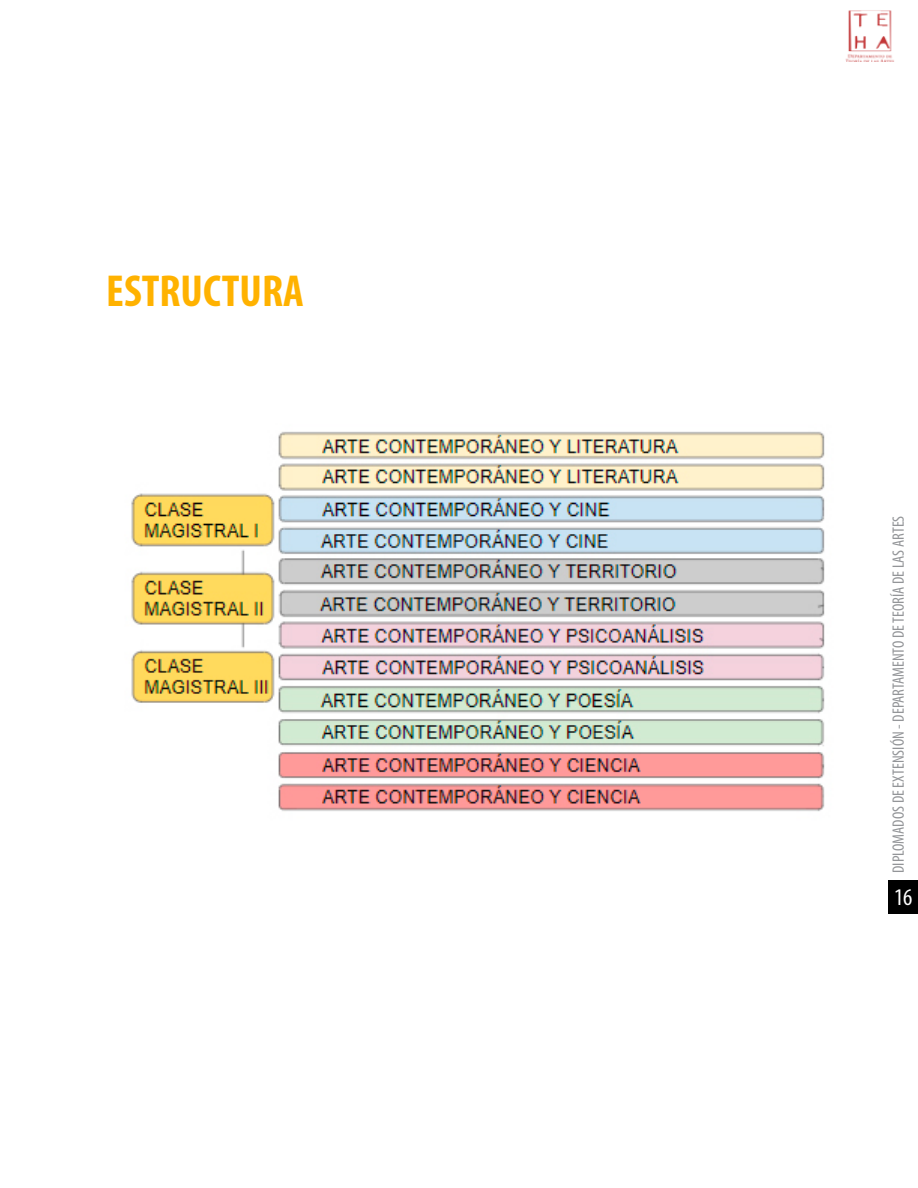
<style>
.page{position:relative;width:918px;height:1188px;background:#fff}
.page>*{position:absolute;margin:0;border:0;box-sizing:border-box;transform-origin:0 0}
.t1{font:700 condensed 45px "Myriad Pro";color:#ffb200}
.t2{font:condensed 24px "Myriad Pro";color:#fff}
.t3{font:condensed 16.5px "Myriad Pro";color:#939598}
</style>
<div class="page">
<div style="left:888px;top:880px;width:30px;height:34px;background:#000"></div>
<img style="left:845px;top:10px;width:49px;height:51px">
<img style="left:131px;top:431px;width:694px;height:381px">
<h1 class="t1" style="left:106px;top:263px;width:199px">ESTRUCTURA</h1>
<p class="t3" style="left:888px;top:873px;width:359px;rotate:-90deg">DIPLOMADOS DE EXTENSIÓN - DEPARTAMENTO DE TEORÍA DE LAS ARTES</p>
<h2 class="t2" style="left:894px;top:882px;width:20px">16</h2>
</div>
